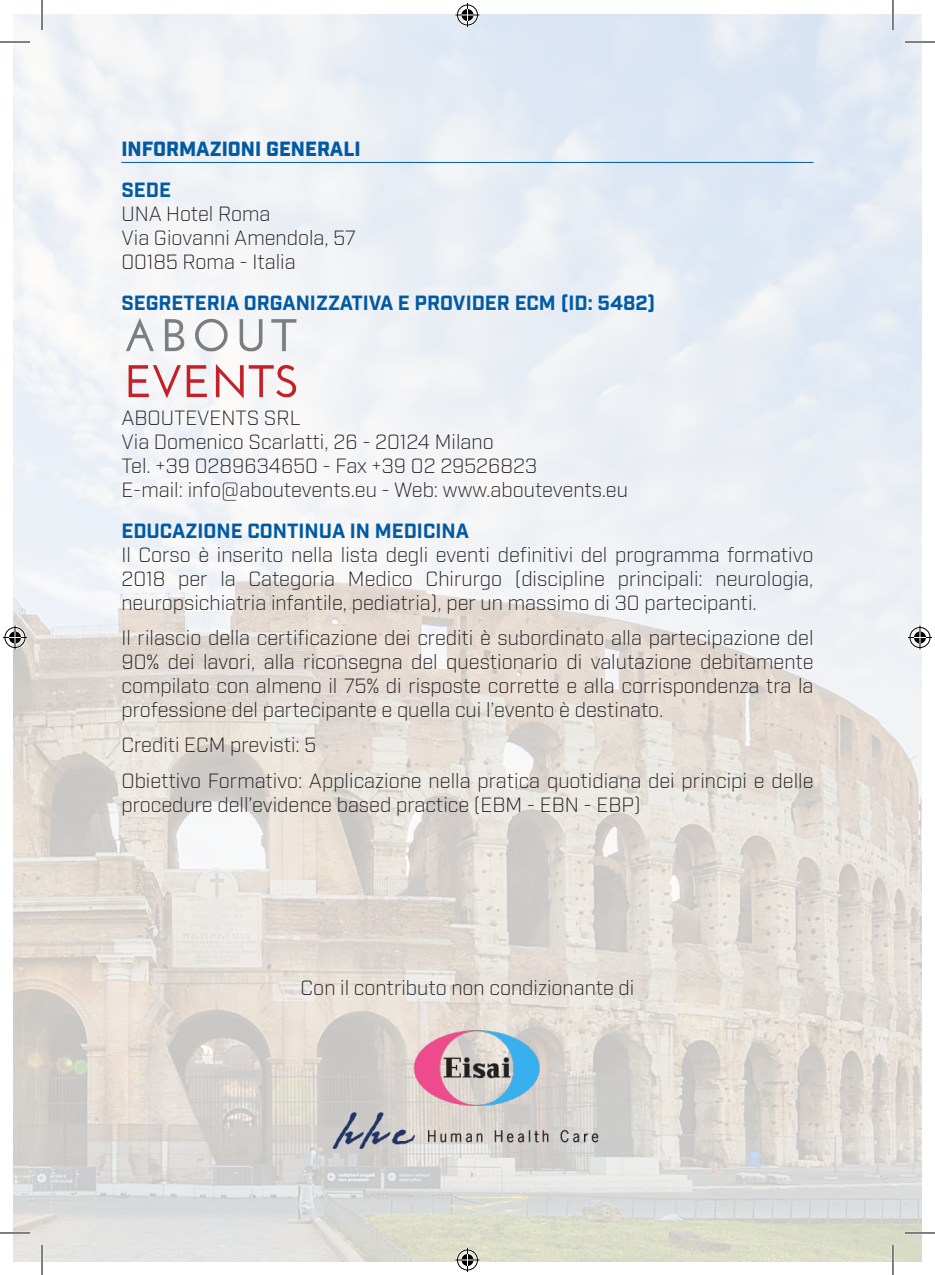
<style>
.page{position:relative;width:935px;height:1275px;background:#fff}
.page>*{position:absolute;margin:0;border:0;box-sizing:border-box;transform-origin:0 0}
.t1{font:300 20px/24px "Industry";color:#231f20;text-align:justify}
.t2{font:700 20px "Industry";color:#015aa2}
.t3{font:900 20px "Industry";color:#015aa2}
</style>
<div class="page">
<img style="left:14px;top:14px;width:907px;height:1247px">
<img style="left:332px;top:1025px;width:271px;height:128px">
<hr style="left:121px;top:162px;width:692px;height:1px;background:#015aa2">
<img style="left:121px;top:314px;width:178px;height:86px">
<hr style="left:0;top:41px;width:30px;height:2px;background:#fff">
<hr style="left:904px;top:41px;width:30px;height:2px;background:#fff">
<hr style="left:0;top:1231px;width:30px;height:3px;background:#fff">
<hr style="left:904px;top:1231px;width:30px;height:3px;background:#fff">
<hr style="left:41px;top:0;width:2px;height:30px;background:#fff">
<hr style="left:41px;top:1245px;width:2px;height:30px;background:#fff">
<hr style="left:891px;top:0;width:3px;height:30px;background:#fff">
<hr style="left:891px;top:1245px;width:3px;height:30px;background:#fff">
<hr style="left:0;top:42px;width:30px;height:1px;background:#000">
<hr style="left:904px;top:42px;width:30px;height:1px;background:#000">
<hr style="left:0;top:1232px;width:30px;height:1px;background:#000">
<hr style="left:904px;top:1232px;width:30px;height:1px;background:#000">
<hr style="left:42px;top:0;width:1px;height:30px;background:#000">
<hr style="left:42px;top:1245px;width:1px;height:30px;background:#000">
<hr style="left:892px;top:0;width:1px;height:30px;background:#000">
<hr style="left:892px;top:1245px;width:1px;height:30px;background:#000">
<svg style="left:455px;top:3px;width:24px;height:24px"></svg>
<svg style="left:455px;top:1248px;width:24px;height:24px"></svg>
<svg style="left:3px;top:625px;width:24px;height:24px"></svg>
<svg style="left:907px;top:625px;width:24px;height:24px"></svg>
<p class="t3" style="left:121px;top:137px;width:241px">INFORMAZIONI GENERALI</p>
<p class="t2" style="left:121px;top:178px;width:51px">SEDE</p>
<p class="t1" style="left:121px;top:202px;width:150px">UNA Hotel Roma</p>
<p class="t1" style="left:121px;top:226px;width:236px">Via Giovanni Amendola, 57</p>
<p class="t1" style="left:121px;top:250px;width:176px">00185 Roma - Italia</p>
<p class="t2" style="left:121px;top:291px;width:535px">SEGRETERIA ORGANIZZATIVA E PROVIDER ECM (ID: 5482)</p>
<p class="t1" style="left:121px;top:406px;width:181px">ABOUTEVENTS SRL</p>
<p class="t1" style="left:121px;top:430px;width:374px">Via Domenico Scarlatti, 26 - 20124 Milano</p>
<p class="t1" style="left:121px;top:454px;width:417px">Tel. +39 0289634650 - Fax +39 02 29526823</p>
<p class="t1" style="left:121px;top:478px;width:508px">E-mail: info@aboutevents.eu - Web: www.aboutevents.eu</p>
<p class="t2" style="left:121px;top:518px;width:349px">EDUCAZIONE CONTINUA IN MEDICINA</p>
<p class="t1" style="left:121px;top:543px;width:693px">Il Corso è inserito nella lista degli eventi definitivi del programma formativo 2018 per la Categoria Medico Chirurgo (discipline principali: neurologia, neuropsichiatria infantile, pediatria), per un massimo di 30 partecipanti.</p>
<p class="t1" style="left:121px;top:626px;width:693px">Il rilascio della certificazione dei crediti è subordinato alla partecipazione del 90% dei lavori, alla riconsegna del questionario di valutazione debitamente compilato con almeno il 75% di risposte corrette e alla corrispondenza tra la professione del partecipante e quella cui l’evento è destinato.</p>
<p class="t1" style="left:121px;top:733px;width:196px">Crediti ECM previsti: 5</p>
<p class="t1" style="left:121px;top:769px;width:693px">Obiettivo Formativo: Applicazione nella pratica quotidiana dei principi e delle procedure dell’evidence based practice (EBM - EBN - EBP)</p>
<p class="t1" style="left:300px;top:975px;width:335px">Con il contributo non condizionante di</p>
</div>
